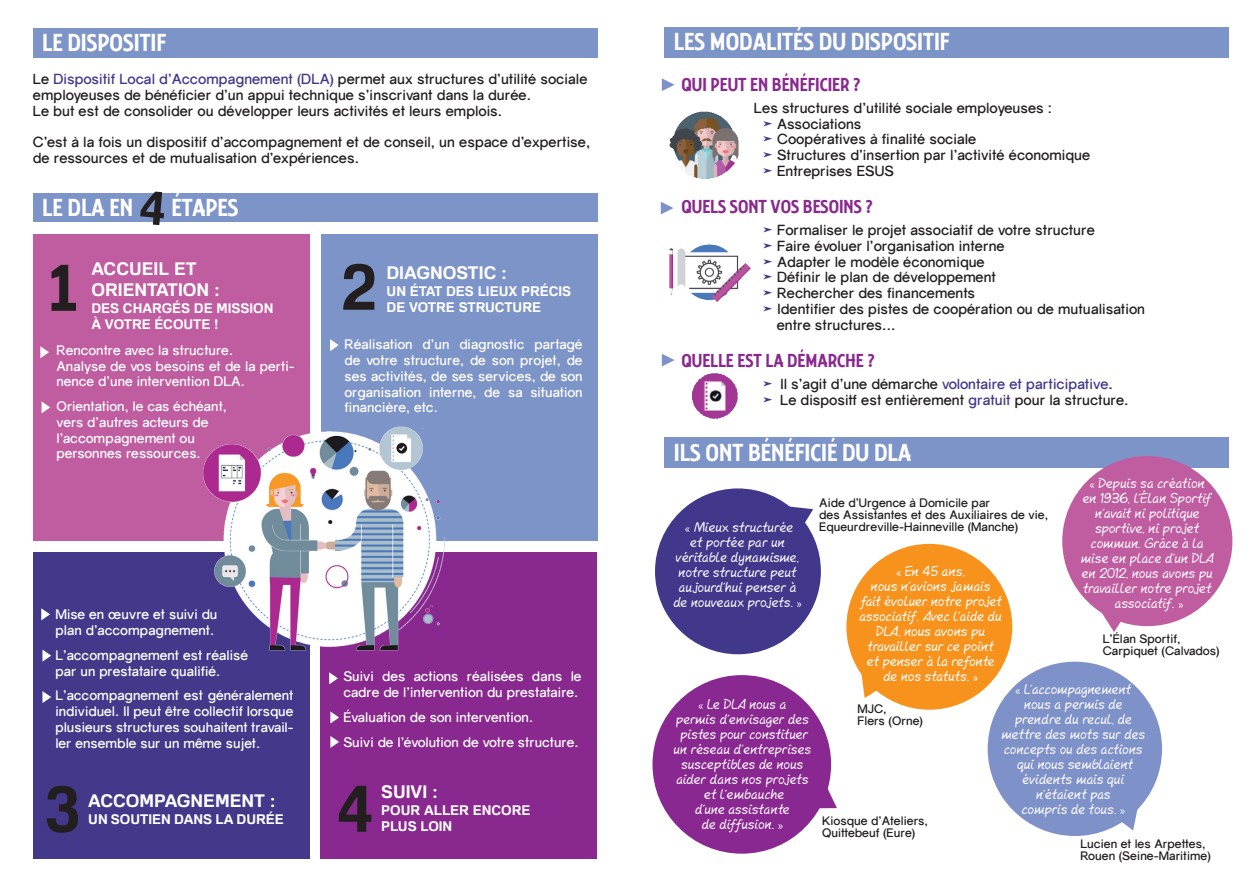
<style>
.page{position:relative;width:1259px;height:893px;background:#fff}
.page>*{position:absolute;margin:0;border:0;box-sizing:border-box;transform-origin:0 0}
.t1{font:700 64.5px "Familiar Pro";color:#231f20}
.t2{font:25.5px "Collegiate";color:#fff}
.t3{font:19.5px "Collegiate";color:#89288e}
.t4{font:700 17.7px/21px "Familiar Pro";color:#fff}
.t5{font:700 14.25px/15.8px "Gravity";color:#231f20}
.t6{font:13.5px/15px "Mcgannahan";color:#fff;text-align:center}
.t7{font:700 13.5px/15.8px "Gravity";color:#fff}
.t8{font:700 13.5px/16.5px "Familiar Pro";color:#fff}
.t9{font:700 12px/12px "Gravity";color:#231f20}
.s1{color:#42388b}
.s2{font-family:"Arrows";font-weight:400;color:#42388b}
</style>
<div class="page">
<div style="left:33px;top:193px;width:564px;height:29px;background:#7d94c8"></div>
<svg style="left:1114px;top:809px;width:24px;height:21px"></svg>
<div style="left:321px;top:235px;width:276px;height:306px;background:#7d94c8"></div>
<div style="left:33px;top:235px;width:276px;height:306px;background:#c05ca0"></div>
<div style="left:33px;top:553px;width:276px;height:306px;background:#44388b"></div>
<div style="left:320px;top:553px;width:276px;height:306px;background:#89288e"></div>
<div style="left:33px;top:28px;width:564px;height:30px;background:#7d94c8"></div>
<img style="left:198px;top:419px;width:256px;height:238px">
<svg style="left:329px;top:672px;width:9px;height:12px"></svg>
<svg style="left:330px;top:711px;width:9px;height:12px"></svg>
<svg style="left:330px;top:736px;width:9px;height:12px"></svg>
<svg style="left:41px;top:608px;width:9px;height:12px"></svg>
<svg style="left:42px;top:650px;width:9px;height:12px"></svg>
<svg style="left:42px;top:691px;width:9px;height:12px"></svg>
<svg style="left:40px;top:346px;width:9px;height:12px"></svg>
<svg style="left:42px;top:401px;width:8px;height:12px"></svg>
<svg style="left:330px;top:339px;width:9px;height:12px"></svg>
<div style="left:664px;top:27px;width:565px;height:30px;background:#7d94c8"></div>
<div style="left:664px;top:437px;width:565px;height:31px;background:#7d94c8"></div>
<div style="left:655px;top:488px;width:166px;height:166px;background:#42388b;border-radius:50%"></div>
<div style="left:1062px;top:456px;width:170px;height:170px;background:#c05ca0;border-radius:50%"></div>
<div style="left:846px;top:544px;width:166px;height:166px;background:#f7931d;border-radius:50%"></div>
<div style="left:652px;top:675px;width:179px;height:179px;background:#892890;border-radius:50%"></div>
<div style="left:987px;top:662px;width:175px;height:174px;background:#7f91c9;border-radius:50%"></div>
<svg style="left:820px;top:785px;width:17px;height:23px"></svg>
<svg style="left:1100px;top:612px;width:27px;height:20px"></svg>
<svg style="left:861px;top:674px;width:25px;height:24px"></svg>
<svg style="left:789px;top:506px;width:24px;height:25px"></svg>
<img style="left:669px;top:244px;width:82px;height:58px">
<img style="left:692px;top:373px;width:46px;height:46px">
<img style="left:669px;top:112px;width:70px;height:67px">
<svg style="left:661px;top:202px;width:12px;height:12px"></svg>
<svg style="left:662px;top:78px;width:12px;height:13px"></svg>
<svg style="left:662px;top:354px;width:12px;height:12px"></svg>
<h2 class="t2" style="left:42px;top:28px;width:126px">LE DISPOSITIF</h2>
<p class="t5" style="left:33px;top:71px;width:556px">Le <span class="s1">Dispositif Local d’Accompagnement (DLA)</span> permet aux structures d’utilité sociale employeuses de bénéficier d’un appui technique s’inscrivant dans la durée.<br>Le but est de consolider ou développer leurs activités et leurs emplois.</p>
<p class="t5" style="left:33px;top:134px;width:559px">C’est à la fois un dispositif d’accompagnement et de conseil, un espace d’expertise, de ressources et de mutualisation d’expériences.</p>
<h2 class="t2" style="left:42px;top:192px;width:92px">LE DLA EN</h2>
<h2 class="t2" style="left:171px;top:192px;width:69px">ÉTAPES</h2>
<h1 class="t1" style="left:44px;top:248px;width:37px">1</h1>
<p class="t4" style="left:91px;top:258px;width:130px">ACCUEIL ET<br>ORIENTATION :</p>
<p class="t8" style="left:91px;top:299px;width:184px">DES CHARGÉS DE MISSION<br>À VOTRE ÉCOUTE !</p>
<p class="t7" style="left:56px;top:342px;width:240px">Rencontre avec la structure.<br>Analyse de vos besoins et de la perti&shy;nence d’une intervention DLA.</p>
<p class="t7" style="left:56px;top:398px;width:172px">Orientation, le cas échéant, vers d’autres acteurs de l’accompagnement ou personnes ressources.</p>
<h1 class="t1" style="left:341px;top:247px;width:37px">2</h1>
<p class="t4" style="left:386px;top:262px;width:122px">DIAGNOSTIC :</p>
<p class="t8" style="left:386px;top:282px;width:186px">UN ÉTAT DES LIEUX PRÉCIS<br>DE VOTRE STRUCTURE</p>
<p class="t7" style="left:344px;top:337px;width:240px;text-align:justify">Réalisation d’un diagnostic partagé de votre structure, de son projet, de ses activités, de ses services, de son organisation interne, de sa situation financière, etc.</p>
<p class="t7" style="left:55px;top:606px;width:164px">Mise en œuvre et suivi du plan d’accompagnement.</p>
<p class="t7" style="left:55px;top:647px;width:194px">L’accompagnement est réalisé par un prestataire qualifié.</p>
<p class="t7" style="left:55px;top:687px;width:240px;text-align:justify">L’accompagnement est généralement individuel. Il peut être collectif lorsque plusieurs structures souhaitent travail&shy;ler ensemble sur un même sujet.</p>
<h1 class="t1" style="left:45px;top:769px;width:37px">3</h1>
<p class="t4" style="left:88px;top:790px;width:189px">ACCOMPAGNEMENT :</p>
<p class="t8" style="left:88px;top:810px;width:197px">UN SOUTIEN DANS LA DURÉE</p>
<p class="t7" style="left:343px;top:668px;width:240px">Suivi des actions réalisées dans le cadre de l’intervention du prestataire.</p>
<p class="t7" style="left:343px;top:704px;width:237px;line-height:24.8px">Évaluation de son intervention.<br>Suivi de l’évolution de votre structure.</p>
<h1 class="t1" style="left:337px;top:769px;width:37px">4</h1>
<p class="t4" style="left:381px;top:781px;width:58px">SUIVI :</p>
<p class="t8" style="left:381px;top:801px;width:151px">POUR ALLER ENCORE<br>PLUS LOIN</p>
<h2 class="t2" style="left:674px;top:27px;width:277px">LES MODALITÉS DU DISPOSITIF</h2>
<h3 class="t3" style="left:681px;top:73px;width:180px">QUI PEUT EN BÉNÉFICIER ?</h3>
<p class="t5" style="left:762px;top:100px;width:329px;text-indent:-9px">Les structures d’utilité sociale employeuses :<br><span class="s2">a</span> Associations<br><span class="s2">a</span> Coopératives à finalité sociale<br><span class="s2">a</span> Structures d’insertion par l’activité économique <span class="s2">a</span> Entreprises ESUS</p>
<h3 class="t3" style="left:681px;top:195px;width:193px">QUELS SONT VOS BESOINS ?</h3>
<p class="t5" style="left:762px;top:222px;width:334px"><span class="s2">a</span> Formaliser le projet associatif de votre structure</p>
<p class="t5" style="left:762px;top:238px;width:244px"><span class="s2">a</span> Faire évoluer l’organisation interne</p>
<p class="t5" style="left:762px;top:254px;width:224px"><span class="s2">a</span> Adapter le modèle économique</p>
<p class="t5" style="left:762px;top:269px;width:235px"><span class="s2">a</span> Définir le plan de développement</p>
<p class="t5" style="left:762px;top:285px;width:214px"><span class="s2">a</span> Rechercher des financements</p>
<p class="t5" style="left:762px;top:301px;width:384px"><span class="s2">a</span> Identifier des pistes de coopération ou de mutualisation</p>
<p class="t5" style="left:776px;top:316px;width:120px">entre structures...</p>
<h3 class="t3" style="left:681px;top:349px;width:195px">QUELLE EST LA DÉMARCHE ?</h3>
<p class="t5" style="left:762px;top:376px;width:368px"><span class="s2">a</span> Il s’agit d’une démarche <span class="s1">volontaire et participative</span>.<br><span class="s2">a</span> Le dispositf est entièrement <span class="s1">gratuit</span> pour la structure.</p>
<h2 class="t2" style="left:674px;top:437px;width:239px">ILS ONT BÉNÉFICIÉ DU DLA</h2>
<p class="t9" style="left:819px;top:497px;width:231px">Aide d’Urgence à Domicile par<br>des Assistantes et des Auxiliaires de vie,<br>Equeurdreville-Hainneville (Manche)</p>
<p class="t6" style="left:673px;top:519px;width:130px">« Mieux structurée<br>et portée par un véritable dynamisme, notre structure peut aujourd’hui penser à de nouveaux projets. »</p>
<p class="t6" style="left:860px;top:563px;width:144px">« En 45 ans,<br>nous n’avions jamais fait évoluer notre projet associatif. Avec l’aide du<br>DLA, nous avons pu travailler sur ce point<br>et penser à la refonte de nos statuts. »</p>
<p class="t6" style="left:1081px;top:475px;width:135px">« Depuis sa création<br>en 1936, l’Élan Sportif n’avait ni politique sportive, ni projet commun. Grâce à la mise en place d’un DLA en 2012, nous avons pu travailler notre projet associatif. »</p>
<p class="t9" style="left:1102px;top:633px;width:119px">L’Élan Sportif,<br>Carpiquet (Calvados)</p>
<p class="t6" style="left:674px;top:697px;width:139px">« Le DLA nous a<br>permis d’envisager des pistes pour constituer un réseau d’entreprises susceptibles de nous aider dans nos projets et l’embauche<br>d’une assistante<br>de diffusion. »</p>
<p class="t9" style="left:857px;top:702px;width:67px">MJC,<br>Flers (Orne)</p>
<p class="t9" style="left:822px;top:815px;width:107px">Kiosque d’Ateliers,<br>Quittebeuf (Eure)</p>
<p class="t6" style="left:1002px;top:681px;width:145px">« L’accompagnement nous a permis de prendre du recul, de mettre des mots sur des concepts ou des actions qui nous semblaient évidents mais qui n’étaient pas<br>compris de tous. »</p>
<p class="t9" style="left:1080px;top:838px;width:132px">Lucien et les Arpettes,<br>Rouen (Seine-Maritime)</p>
</div>
